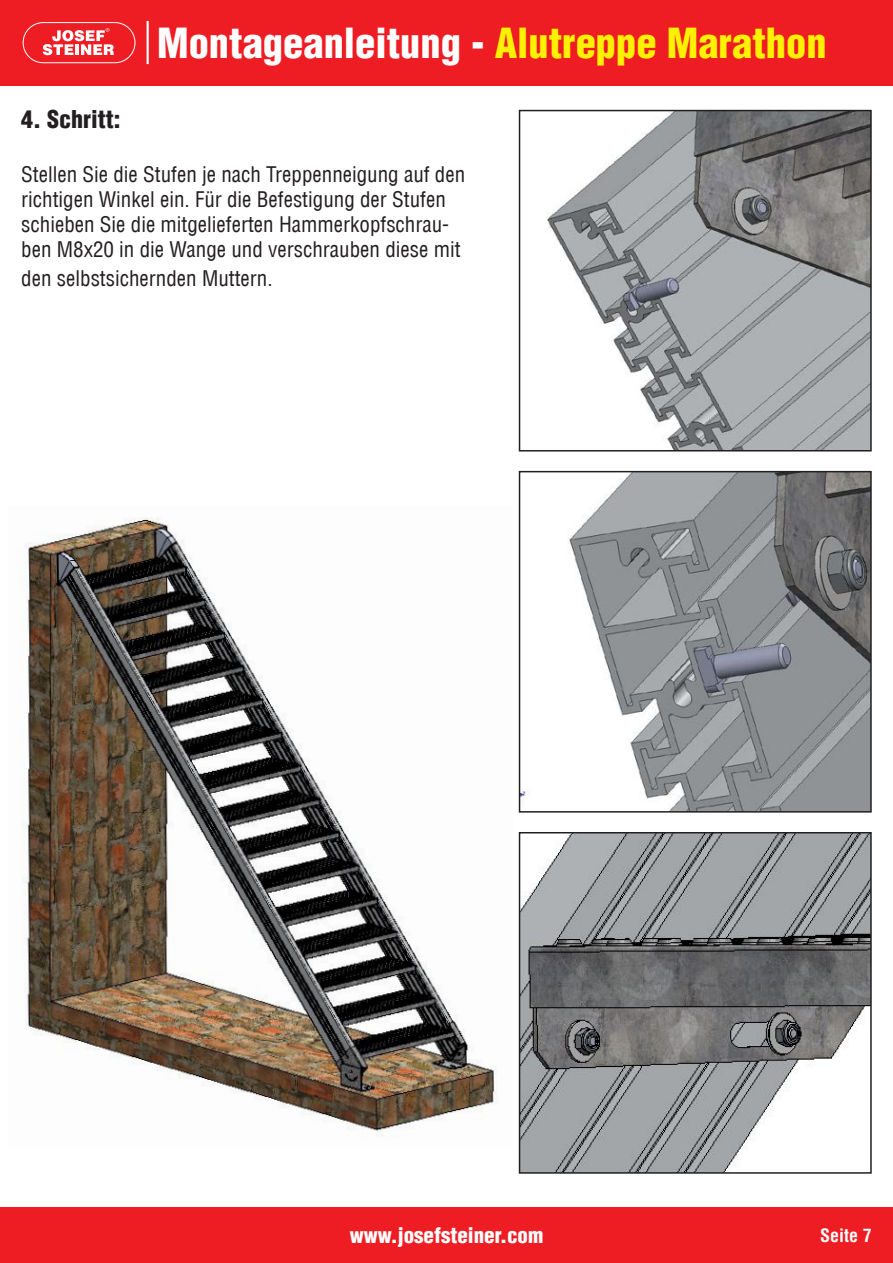
<style>
.page{position:relative;width:893px;height:1263px;background:#fff}
.page>*{position:absolute;margin:0;border:0;box-sizing:border-box;transform-origin:0 0}
.t1{font:900 condensed 40.5px "Helvetica Com";color:#fff}
.t2{font:900 condensed 24px "Helvetica Com";color:#231f20}
.t3{font:condensed 21px/25.2px "Helvetica Com";color:#231f20}
.t4{font:900 condensed 21px "Helvetica Com";color:#fff}
.t5{font:700 condensed 18px "Helvetica Com";color:#fff}
.s1{color:#fff101}
</style>
<div class="page">
<div style="left:0;top:1208px;width:893px;height:55px;background:#ee1d23"></div>
<div style="left:0;top:0;width:893px;height:85px;background:#ee1d23"></div>
<div style="left:23px;top:22px;width:112px;height:41px;border:1px solid #fff;border-radius:20px"></div>
<svg style="left:43px;top:28px;width:71px;height:27px"></svg>
<hr style="left:147px;top:21px;width:2px;height:43px;background:#fff">
<img style="left:22px;top:517px;width:474px;height:616px">
<img style="left:547px;top:113px;width:322px;height:335px">
<div style="left:519px;top:110px;width:353px;height:341px;border:2px solid #231f20"></div>
<img style="left:522px;top:474px;width:347px;height:336px">
<div style="left:519px;top:471px;width:353px;height:342px;border:2px solid #231f20"></div>
<img style="left:522px;top:835px;width:347px;height:336px">
<div style="left:519px;top:832px;width:353px;height:342px;border:2px solid #231f20"></div>
<h1 class="t1" style="left:157px;top:18px;width:671px">Montageanleitung - <span class="s1">Alutreppe Marathon</span></h1>
<p class="t2" style="left:21px;top:104px;width:101px">4. Schritt:</p>
<p class="t3" style="left:21px;top:161px;width:446px">Stellen Sie die Stufen je nach Treppenneigung auf den richtigen Winkel ein. Für die Befestigung der Stufen schieben Sie die mitgelieferten Hammerkopfschrau&shy;ben M8x20 in die Wange und verschrauben diese mit</p>
<p class="t3" style="left:21px;top:266px;width:253px">den selbstsichernden Muttern.</p>
<p class="t4" style="left:350px;top:1222px;width:195px">www.josefsteiner.com</p>
<p class="t5" style="left:820px;top:1223px;width:53px">Seite 7</p>
</div>
